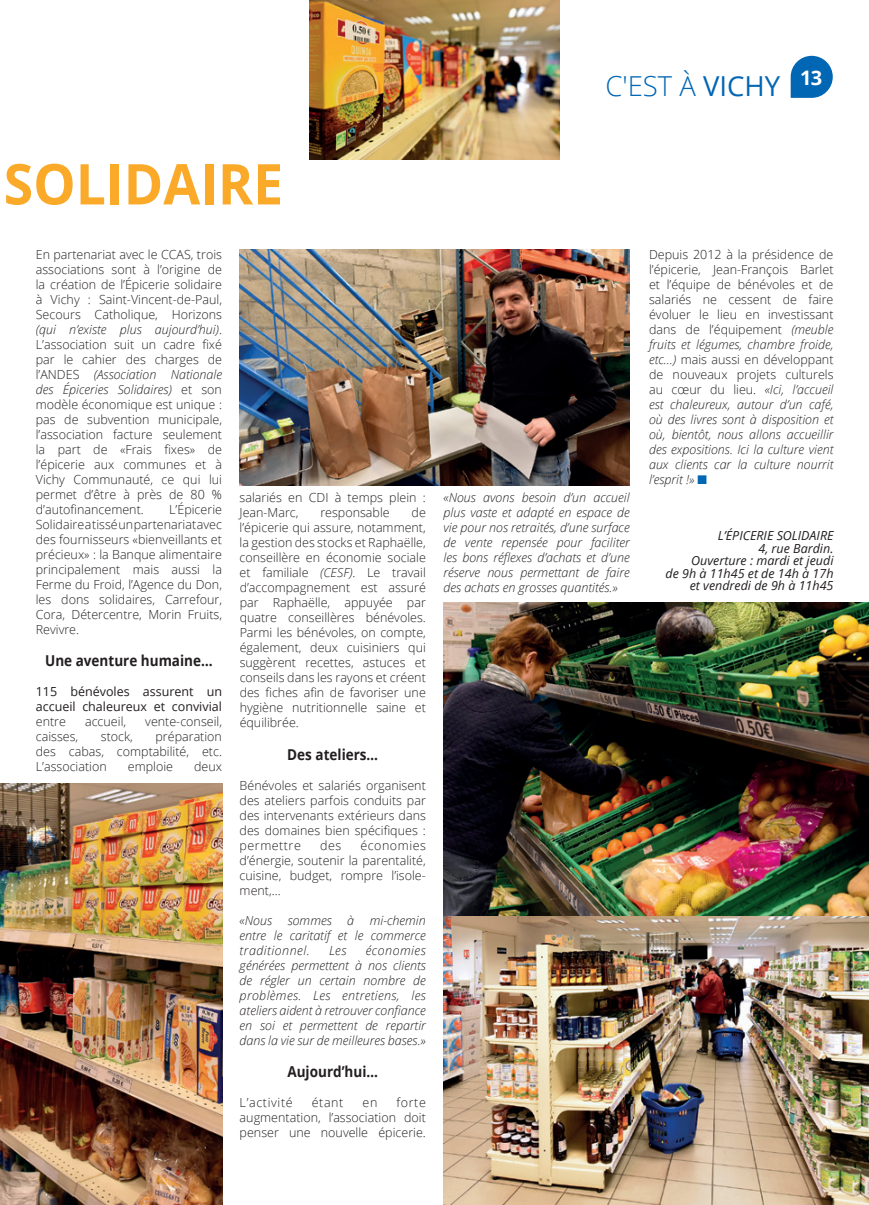
<style>
.page{position:relative;width:869px;height:1205px;background:#fff}
.page>*{position:absolute;margin:0;border:0;box-sizing:border-box;transform-origin:0 0}
.t1{font:700 56.25px "Open Sans";color:#faa928;scale:.95 1}
.t2{font:300 27.5px "Open Sans";color:#0166b3}
.t3{font:700 15px "Open Sans";color:#231f20;scale:.9 1}
.t4{font:300 12.5px/15px "Open Sans";color:#231f20;text-align:justify}
.t5{font:italic 300 12.5px/15px "Open Sans";color:#231f20;text-align:justify}
.t6{font:italic 12.5px/12.5px "Open Sans";color:#231f20;text-align:right}
.t7{font:12.5px/15px "Open Sans";color:#231f20}
.t8{font:300 12.5px "Open Sans";letter-spacing:.05em;color:#231f20}
.s1{font-weight:400}
.s2{font-style:italic}
.s3{font-style:normal}
.s4{color:#0166b3}
</style>
<div class="page">
<svg style="left:790px;top:56px;width:42px;height:42px;background:#2a7ebf"></svg>
<img style="left:0;top:783px;width:222px;height:422px">
<img style="left:239px;top:249px;width:390px;height:236px">
<img style="left:443px;top:602px;width:425px;height:603px">
<img style="left:309px;top:0;width:250px;height:159px">
<h2 class="t2" style="left:605px;top:67px;width:218px">C'EST À <span class="s1">VICHY</span> <sup>13</sup></h2>
<h1 class="t1" style="left:4px;top:144px;width:295px">SOLIDAIRE</h1>
<p class="t4" style="left:36px;top:246px;width:188px">En partenariat avec le CCAS, trois associations sont à l’origine de la création de l’Épicerie solidaire à Vichy : Saint-Vincent-de-Paul, Secours Catholique, Horizons <span class="s2">(qui n’existe plus aujourd’hui)</span>.<br>L’association suit un cadre fixé par le cahier des charges de l’ANDES <span class="s2">(Association Nationale des Épiceries Solidaires)</span> et son modèle économique est unique : pas de subvention municipale, l’association facture seulement la part de «Frais fixes» de l’épicerie aux communes et à Vichy Communauté, ce qui lui permet d’être à près de 80 % d’autofinancement.</p>
<p class="t4" style="left:36px;top:501px;width:188px;text-indent:133px">L’Épicerie Solidaire a tissé un partenariat avec des fournisseurs «bienveillants et précieux» : la Banque alimentaire principalement mais aussi la Ferme du Froid, l’Agence du Don, les dons solidaires, Carrefour, Cora, Détercentre, Morin Fruits, Revivre.</p>
<p class="t3" style="left:45px;top:650px;width:187px">Une aventure humaine…</p>
<p class="t7" style="left:36px;top:684px;width:188px">115 bénévoles assurent un accueil chaleureux et convivial</p>
<p class="t4" style="left:36px;top:714px;width:32px">entre</p>
<p class="t4" style="left:85px;top:714px;width:43px">accueil,</p>
<p class="t4" style="left:145px;top:714px;width:78px">vente-conseil,</p>
<p class="t4" style="left:36px;top:729px;width:44px">caisses,</p>
<p class="t4" style="left:101px;top:729px;width:34px">stock,</p>
<p class="t4" style="left:36px;top:729px;width:188px;text-indent:120px">préparation des cabas, comptabilité, etc.<br>L’association</p>
<p class="t4" style="left:128px;top:759px;width:47px">emploie</p>
<p class="t4" style="left:194px;top:759px;width:29px">deux</p>
<p class="t4" style="left:239px;top:490px;width:188px">salariés en CDI à temps plein :<br>Jean-Marc,</p>
<p class="t4" style="left:239px;top:505px;width:188px;text-indent:172px">de l’épicerie qui assure, notamment, la gestion des stocks et Raphaëlle, conseillère en économie sociale et familiale <span class="s2">(CESF)</span>. Le travail d’accompagnement est assuré par Raphaëlle, appuyée par quatre conseillères bénévoles.<br>Parmi les bénévoles, on compte, également, deux cuisiniers qui suggèrent recettes, astuces et conseils dans les rayons et créent des fiches afin de favoriser une hygiène nutritionnelle saine et équilibrée.</p>
<p class="t3" style="left:287px;top:744px;width:102px">Des ateliers…</p>
<p class="t4" style="left:239px;top:777px;width:188px">Bénévoles et salariés organisent des ateliers parfois conduits par des intervenants extérieurs dans des domaines bien spécifiques : permettre</p>
<p class="t4" style="left:320px;top:505px;width:71px">responsable</p>
<p class="t4" style="left:239px;top:837px;width:188px;text-indent:121px">économies d’énergie, soutenir la parentalité, cuisine, budget, rompre l’isole&shy;ment,…</p>
<p class="t5" style="left:239px;top:912px;width:188px">«Nous sommes à mi-chemin entre le caritatif et le commerce traditionnel.</p>
<p class="t4" style="left:320px;top:837px;width:23px">des</p>
<p class="t5" style="left:239px;top:942px;width:188px;text-indent:126px">économies générées permettent à nos clients de régler un certain nombre de problèmes. Les entretiens, les ateliers aident à retrouver confiance en soi et permettent de repartir dans la vie sur de meilleures bases.»</p>
<p class="t3" style="left:287px;top:1061px;width:102px">Aujourd’hui…</p>
<p class="t8" style="left:239px;top:1094px;width:55px">L’activité</p>
<p class="t4" style="left:311px;top:1095px;width:33px">étant</p>
<p class="t4" style="left:362px;top:1095px;width:16px">en</p>
<p class="t5" style="left:329px;top:942px;width:19px">Les</p>
<p class="t4" style="left:239px;top:1095px;width:188px;text-indent:157px">forte augmentation, l’association doit penser une nouvelle épicerie.</p>
<p class="t5" style="left:443px;top:490px;width:188px">«Nous avons besoin d’un accueil plus vaste et adapté en espace de vie pour nos retraités, d’une surface de vente repensée pour faciliter les bons réflexes d’achats et d’une réserve nous permettant de faire des achats en grosses quantités.»</p>
<p class="t5" style="left:648px;top:246px;width:186px"><span class="s3">Depuis 2012 à la présidence de l’épicerie, Jean-François Barlet et l’équipe de bénévoles et de salariés ne cessent de faire évoluer le lieu en investissant dans de l’équipement</span> (meuble fruits et légumes, chambre froide, etc…) <span class="s3">mais aussi en développant de nouveaux projets culturels au cœur du lieu.</span> «Ici, l’accueil est chaleureux, autour d’un café, où des livres sont à disposition et où, bientôt, nous allons accueillir des expositions. Ici la culture vient aux clients car la culture nourrit l’esprit !» <span class="s4">■</span></p>
<p class="t6" style="left:665px;top:529px;width:169px">L’ÉPICERIE SOLIDAIRE<br>4, rue Bardin.<br>Ouverture : mardi et jeudi<br>de 9h à 11h45 et de 14h à 17h et vendredi de 9h à 11h45</p>
</div>
